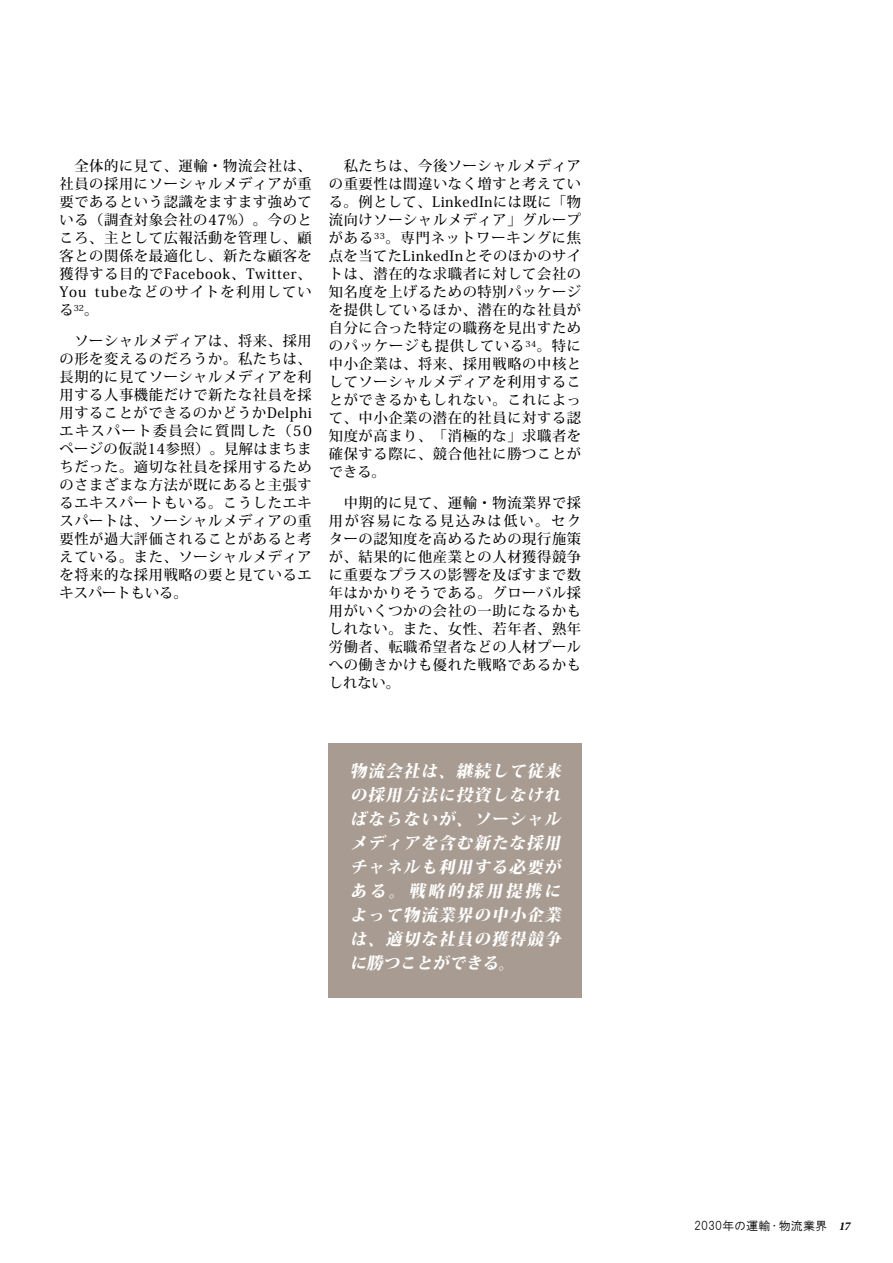
<style>
.page{position:relative;width:893px;height:1263px;background:#fff}
.page>*{position:absolute;margin:0;border:0;box-sizing:border-box;transform-origin:0 0}
.t1{font:italic 800 16.5px/24px "Koz Min Pro";color:#fff;text-align:justify}
.t2{font:500 14.25px/18px "Koz Min Pro";letter-spacing:.045em;color:#000;text-align:justify}
.t3{font:12px "HGS Gothic M";letter-spacing:.005em;color:#000}
.s1{font-family:"Minion Pro";font-weight:700;font-style:italic}
</style>
<div class="page">
<div style="left:329px;top:743px;width:253px;height:254px;background:#a89b91"></div>
<p class="t2" style="left:60px;top:157px;width:254px">　全体的に見て、運輸・物流会社は、社員の採用にソーシャルメディアが重要であるという認識をますます強めている（調査対象会社の47%）。今のところ、主として広報活動を管理し、顧客との関係を最適化し、新たな顧客を獲得する目的でFacebook、Twitter、You tubeなどのサイトを利用している<sup>32</sup>。</p>
<p class="t2" style="left:60px;top:331px;width:254px">　ソーシャルメディアは、将来、採用の形を変えるのだろうか。私たちは、長期的に見てソーシャルメディアを利用する人事機能だけで新たな社員を採用することができるのかどうかDelphiエキスパート委員会に質問した（50ページの仮説14参照）。見解はまちまちだった。適切な社員を採用するためのさまざまな方法が既にあると主張するエキスパートもいる。こうしたエキスパートは、ソーシャルメディアの重要性が過大評価されることがあると考えている。また、ソーシャルメディアを将来的な採用戦略の要と見ているエキスパートもいる。</p>
<p class="t2" style="left:329px;top:157px;width:254px">　私たちは、今後ソーシャルメディアの重要性は間違いなく増すと考えている。例として、LinkedInには既に「物流向けソーシャルメディア」グループがある<sup>33</sup>。専門ネットワーキングに焦点を当てたLinkedInとそのほかのサイトは、潜在的な求職者に対して会社の知名度を上げるための特別パッケージを提供しているほか、潜在的な社員が自分に合った特定の職務を見出すためのパッケージも提供している<sup>34</sup>。特に中小企業は、将来、採用戦略の中核としてソーシャルメディアを利用することができるかもしれない。これによって、中小企業の潜在的社員に対する認知度が高まり、「消極的な」求職者を確保する際に、競合他社に勝つことができる。</p>
<p class="t2" style="left:329px;top:493px;width:254px">　中期的に見て、運輸・物流業界で採用が容易になる見込みは低い。セクターの認知度を高めるための現行施策が、結果的に他産業との人材獲得競争に重要なプラスの影響を及ぼすまで数年はかかりそうである。グローバル採用がいくつかの会社の一助になるかもしれない。また、女性、若年者、熟年労働者、転職希望者などの人材プールへの働きかけも優れた戦略であるかもしれない。</p>
<p class="t1" style="left:350px;top:758px;width:216px">物流会社は、継続して従来の採用方法に投資しなければならないが、ソーシャルメディアを含む新たな採用チャネルも利用する必要がある。戦略的採用提携によって物流業界の中小企業は、適切な社員の獲得競争に勝つことができる。</p>
<p class="t3" style="left:694px;top:1219px;width:158px">2030年の運輸・物流業界 <span class="s1">17</span></p>
</div>
